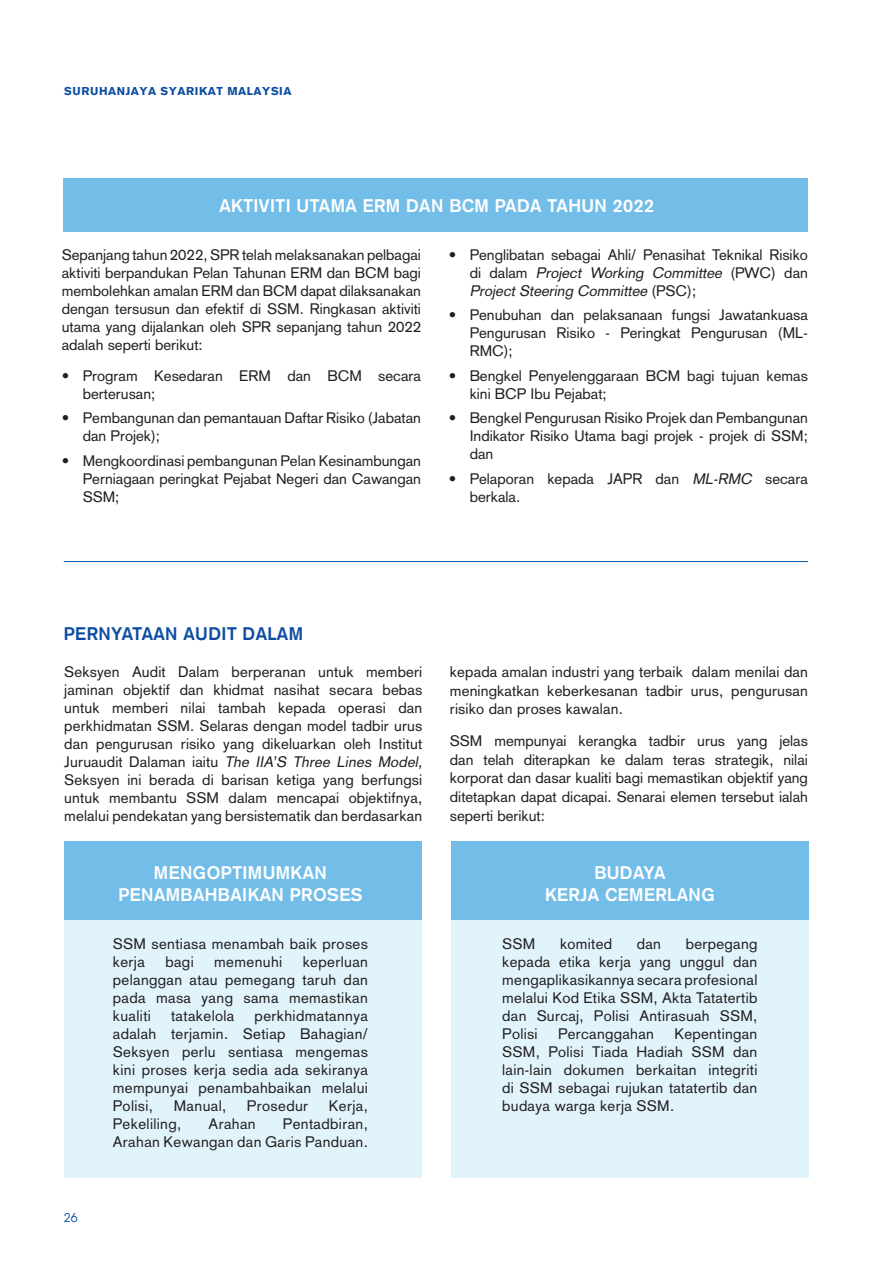
<style>
.page{position:relative;width:893px;height:1263px;background:#fff}
.page>*{position:absolute;margin:0;border:0;box-sizing:border-box;transform-origin:0 0}
.t1{font:700 18px/21.6px "Akzidenz Grotesk";letter-spacing:.025em;color:#fff;text-align:center}
.t2{font:700 18px "Akzidenz Grotesk";letter-spacing:.025em;color:#0d4da1}
.t3{font:15px/18px "Akzidenz Grotesk";letter-spacing:.01em;color:#231f20;text-align:justify}
.t4{font:12px "ITC Avant Garde Std";color:#0d4da1}
.t5{font:900 11.25px "Akzidenz Grotesk";letter-spacing:.05em;color:#0d4da1}
.s1{font-style:italic}
</style>
<div class="page">
<div style="left:64px;top:841px;width:358px;height:79px;background:#73bde9"></div>
<div style="left:64px;top:920px;width:358px;height:258px;background:#e1f4fc"></div>
<div style="left:452px;top:841px;width:357px;height:79px;background:#73bde9"></div>
<div style="left:452px;top:920px;width:357px;height:258px;background:#e1f4fc"></div>
<div style="left:64px;top:179px;width:744px;height:53px;background:#73bde9"></div>
<hr style="left:64px;top:561px;width:744px;height:1px;background:#015dac">
<p class="t5" style="left:64px;top:84px;width:229px">SURUHANJAYA SYARIKAT MALAYSIA</p>
<p class="t1" style="left:219px;top:196px;width:436px">AKTIVITI UTAMA ERM DAN BCM PADA TAHUN 2022</p>
<p class="t3" style="left:62px;top:247px;width:361px">Sepanjang tahun 2022, SPR telah melaksanakan pelbagai aktiviti berpandukan Pelan Tahunan ERM dan BCM bagi membolehkan amalan ERM dan BCM dapat dilaksanakan dengan tersusun dan efektif di SSM. Ringkasan aktiviti utama yang dijalankan oleh SPR sepanjang tahun 2022 adalah seperti berikut:</p>
<p class="t3" style="left:83px;top:368px;width:340px;text-indent:-21px">• Program Kesedaran ERM dan BCM secara berterusan;</p>
<p class="t3" style="left:83px;top:410px;width:340px;text-indent:-21px">• Pembangunan dan pemantauan Daftar Risiko (Jabatan dan Projek);</p>
<p class="t3" style="left:83px;top:453px;width:340px;text-indent:-21px">• Mengkoordinasi pembangunan Pelan Kesinambungan Perniagaan peringkat Pejabat Negeri dan Cawangan SSM;</p>
<p class="t3" style="left:470px;top:247px;width:340px;text-indent:-21px">• Penglibatan sebagai Ahli/ Penasihat Teknikal Risiko d i d a l a m <span class="s1">Project Working Committee</span> ( PW C ) d a n <span class="s1">Project Steering Committee</span> ( P S C ) ;</p>
<p class="t3" style="left:470px;top:308px;width:340px;text-indent:-21px">• Penubuhan dan pelaksanaan fungsi Jawatankuasa Pengurusan Risiko - Peringkat Pengurusan (ML-RMC);</p>
<p class="t3" style="left:470px;top:368px;width:340px;text-indent:-21px">• Bengkel Penyelenggaraan BCM bagi tujuan kemas kini BCP Ibu Pejabat;</p>
<p class="t3" style="left:470px;top:410px;width:340px;text-indent:-21px">• Bengkel Pengurusan Risiko Projek dan Pembangunan Indikator Risiko Utama bagi projek - projek di SSM; dan</p>
<p class="t3" style="left:470px;top:471px;width:340px;text-indent:-21px">• Pelaporan kepada JAPR dan <span class="s1">ML-RMC</span> secara berkala.</p>
<p class="t2" style="left:64px;top:626px;width:241px">PERNYATAAN AUDIT DALAM</p>
<p class="t3" style="left:64px;top:664px;width:362px;text-align:left">Seksyen Audit Dalam berperanan untuk memberi jaminan objektif dan khidmat nasihat secara bebas untuk memberi nilai tambah kepada operasi dan perkhidmatan SSM. Selaras dengan model tadbir urus dan pengurusan risiko yang dikeluarkan oleh Institut J u r u a u d it D a l a m a n i a it u <span class="s1">The IIA’S Three Lines Model, </span>Seksyen ini berada di barisan ketiga yang berfungsi untuk membantu SSM dalam mencapai objektifnya, melalui pendekatan yang bersistematik dan berdasarkan</p>
<p class="t3" style="left:450px;top:664px;width:360px;line-height:18.8px">kepada amalan industri yang terbaik dalam menilai dan meningkatkan keberkesanan tadbir urus, pengurusan risiko dan proses kawalan.</p>
<p class="t3" style="left:450px;top:733px;width:360px;line-height:18.8px">SSM mempunyai kerangka tadbir urus yang jelas dan telah diterapkan ke dalam teras strategik, nilai korporat dan dasar kualiti bagi memastikan objektif yang ditetapkan dapat dicapai. Senarai elemen tersebut ialah seperti berikut:</p>
<p class="t4" style="left:64px;top:1211px;width:15px">26</p>
<p class="t1" style="left:118px;top:863px;width:246px">MENGOPTIMUMKAN<br>PENAMBAHBAIKAN PROSES</p>
<p class="t3" style="left:113px;top:936px;width:257px">SSM sentiasa menambah baik proses kerja</p>
<p class="t3" style="left:113px;top:954px;width:257px;text-indent:190px">keperluan pelanggan atau pemegang taruh dan pada masa yang sama memastikan kualiti</p>
<p class="t3" style="left:165px;top:954px;width:30px">bagi</p>
<p class="t3" style="left:214px;top:954px;width:69px">memenuhi</p>
<p class="t3" style="left:113px;top:1008px;width:257px;text-indent:142px">perkhidmatannya adalah terjamin. Setiap Bahagian/ Seksyen perlu sentiasa mengemas kini proses kerja sedia ada sekiranya mempunyai penambahbaikan melalui Polisi,</p>
<p class="t3" style="left:171px;top:1008px;width:65px">tatakelola</p>
<p class="t3" style="left:174px;top:1098px;width:54px">Manual,</p>
<p class="t3" style="left:247px;top:1098px;width:63px">Prosedur</p>
<p class="t3" style="left:329px;top:1098px;width:41px">Kerja,</p>
<p class="t3" style="left:113px;top:1116px;width:70px">Pekeliling,</p>
<p class="t3" style="left:209px;top:1116px;width:49px">Arahan</p>
<p class="t3" style="left:113px;top:1116px;width:257px;text-align:right">Pentadbiran,<br>Arahan Kewangan dan Garis Panduan.</p>
<p class="t1" style="left:545px;top:863px;width:171px">BUDAYA<br>KERJA CEMERLANG</p>
<p class="t3" style="left:502px;top:936px;width:35px">SSM</p>
<p class="t3" style="left:560px;top:936px;width:54px">komited</p>
<p class="t3" style="left:637px;top:936px;width:26px">dan</p>
<p class="t3" style="left:502px;top:936px;width:257px;text-indent:184px">berpegang kepada etika kerja yang unggul dan mengaplikasikannya secara profesional melalui Kod Etika SSM, Akta Tatatertib dan Surcaj, Polisi Antirasuah SSM, Polisi</p>
<p class="t3" style="left:502px;top:1026px;width:257px;text-indent:172px">Kepentingan SSM, Polisi Tiada Hadiah SSM dan lain-lain dokumen berkaitan integriti di SSM sebagai rujukan tatatertib dan budaya warga kerja SSM.</p>
<p class="t3" style="left:558px;top:1026px;width:97px">Percanggahan</p>
</div>
